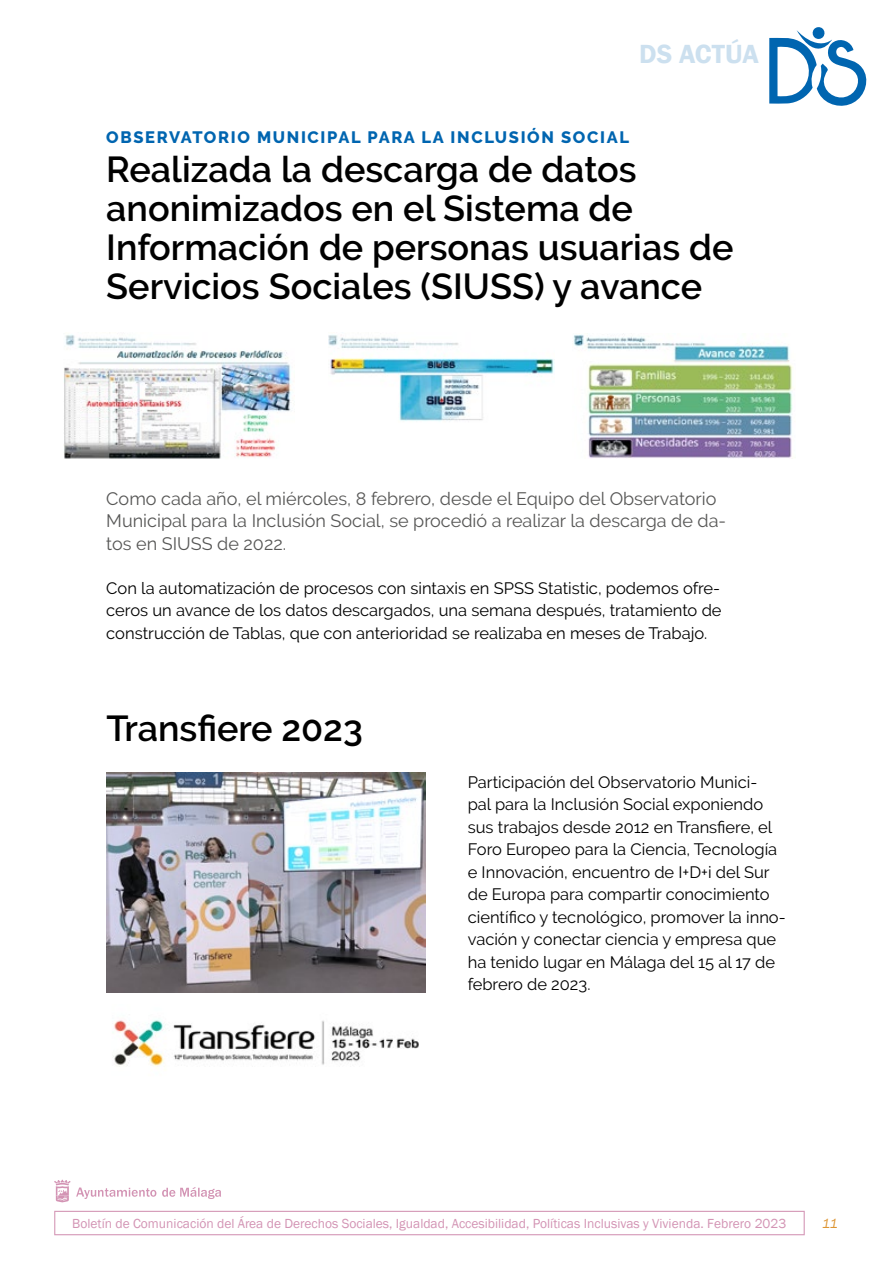
<style>
.page{position:relative;width:893px;height:1263px;background:#fff}
.page>*{position:absolute;margin:0;border:0;box-sizing:border-box;transform-origin:0 0}
.t1{font:600 36px/39px "Raleway";color:#000}
.t2{font:600 27px "Franklin Gothic";color:#cce0ef}
.t3{font:18px/22.5px "Raleway";color:#575756}
.t4{font:16.5px/22.5px "Raleway";color:#000;text-align:justify}
.t5{font:800 16.5px "Raleway";letter-spacing:.1em;color:#0065b0}
.t6{font:13.5px "Franklin Gothic";color:#d394b4}
.t7{font:italic 13.5px "Franklin Gothic";color:#dd9533}
</style>
<div class="page">
<svg style="left:54px;top:772px;width:751px;height:464px"></svg>
<svg style="left:769px;top:27px;width:98px;height:79px"></svg>
<img style="left:64px;top:334px;width:227px;height:125px">
<img style="left:328px;top:335px;width:227px;height:87px">
<img style="left:573px;top:333px;width:220px;height:125px">
<img style="left:106px;top:772px;width:319px;height:220px">
<img style="left:106px;top:1004px;width:319px;height:73px">
<h2 class="t2" style="left:639px;top:38px;width:121px">DS ACTÚA</h2>
<p class="t5" style="left:106px;top:128px;width:524px">OBSERVATORIO MUNICIPAL PARA LA INCLUSIÓN SOCIAL</p>
<h1 class="t1" style="left:106px;top:150px;width:629px">Realizada la descarga de datos anonimizados en el Sistema de Información de personas usuarias de Servicios Sociales (SIUSS) y avance</h1>
<p class="t3" style="left:106px;top:487px;width:621px">Como cada año, el miércoles, 8 febrero, desde el Equipo del Observatorio<br>Municipal para la Inclusión Social, se procedió a realizar la descarga de da&shy;tos en SIUSS de 2022.</p>
<p class="t4" style="left:106px;top:576px;width:617px">Con la automatización de procesos con sintaxis en SPSS Statistic, podemos ofre&shy;ceros un avance de los datos descargados, una semana después, tratamiento de construcción de Tablas, que con anterioridad se realizaba en meses de Trabajo.</p>
<h1 class="t1" style="left:106px;top:709px;width:258px">Transfiere 2023</h1>
<p class="t4" style="left:468px;top:771px;width:319px;text-align:left">Participación del Observatorio Munici-<br>pal para la Inclusión Social exponiendo sus trabajos desde 2012 en Transfiere, el Foro Europeo para la Ciencia, Tecnología e Innovación, encuentro de I+D+i del Sur de Europa para compartir conocimiento científico y tecnológico, promover la inno&shy;vación y conectar ciencia y empresa que ha tenido lugar en Málaga del 15 al 17 de febrero de 2023.</p>
<p class="t6" style="left:72px;top:1215px;width:715px">Boletín de Comunicación del Área de Derechos Sociales, Igualdad, Accesibilidad, Políticas Inclusivas y Vivienda. Febrero 2023</p>
<p class="t7" style="left:822px;top:1215px;width:17px">11</p>
</div>
